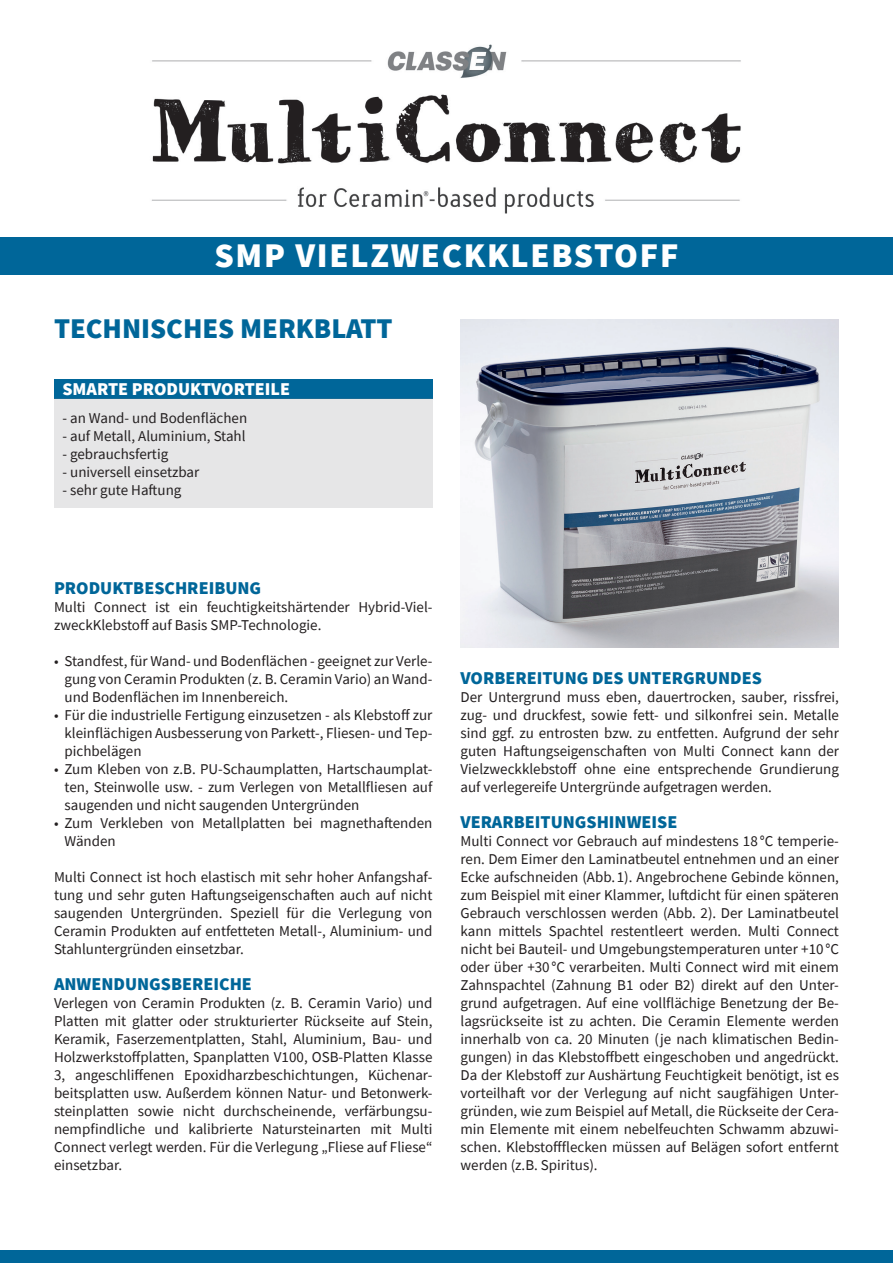
<style>
.page{position:relative;width:893px;height:1263px;background:#fff}
.page>*{position:absolute;margin:0;border:0;box-sizing:border-box;transform-origin:0 0}
.t1{font:900 34.5px "Source Sans Pro";letter-spacing:.05em;color:#fff}
.t2{font:900 28.5px "Source Sans Pro";color:#069}
.t3{font:900 18px "Source Sans Pro";color:#069}
.t4{font:900 18px "Source Sans Pro";color:#fff}
.t5{font:15px/18px "Source Sans Pro";color:#231f20;text-align:justify}
</style>
<div class="page">
<img style="left:151px;top:44px;width:590px;height:170px">
<div style="left:0;top:237px;width:893px;height:37px;background:#069"></div>
<div style="left:54px;top:379px;width:378px;height:20px;background:#069"></div>
<div style="left:54px;top:399px;width:378px;height:109px;background:#e6e6e7"></div>
<div style="left:0;top:1251px;width:893px;height:12px;background:#069"></div>
<img style="left:460px;top:320px;width:379px;height:327px">
<p class="t1" style="left:214px;top:232px;width:466px">SMP VIELZWECKKLEBSTOFF</p>
<p class="t2" style="left:54px;top:309px;width:340px">TECHNISCHES MERKBLATT</p>
<p class="t4" style="left:63px;top:377px;width:229px">SMARTE PRODUKTVORTEILE</p>
<p class="t5" style="left:63px;top:409px;width:186px">- an Wand- und Bodenflächen</p>
<p class="t5" style="left:63px;top:427px;width:185px">- auf Metall, Aluminium, Stahl</p>
<p class="t5" style="left:63px;top:445px;width:107px">- gebrauchsfertig</p>
<p class="t5" style="left:63px;top:463px;width:138px">- universell einsetzbar</p>
<p class="t5" style="left:63px;top:481px;width:120px">- sehr gute Haftung</p>
<p class="t3" style="left:54px;top:576px;width:209px">PRODUKTBESCHREIBUNG</p>
<p class="t5" style="left:54px;top:598px;width:380px">Multi Connect ist ein feuchtigkeitshärtender Hybrid-Viel&shy;zweckKlebstoff auf Basis SMP-Technologie.</p>
<p class="t5" style="left:64px;top:652px;width:369px;text-indent:-10px">• Standfest, für Wand- und Bodenflächen - geeignet zur Verle&shy;gung von Ceramin Produkten (z. B. Ceramin Vario) an Wand&shy;und Bodenflächen im Innenbereich.</p>
<p class="t5" style="left:64px;top:706px;width:369px;text-indent:-10px">• Für die industrielle Fertigung einzusetzen - als Klebstoff zur kleinflächigen Ausbesserung von Parkett-, Fliesen- und Tep&shy;pichbelägen</p>
<p class="t5" style="left:64px;top:760px;width:369px;text-indent:-10px">• Zum Kleben von z.B. PU-Schaumplatten, Hartschaumplat&shy;ten, Steinwolle usw. - zum Verlegen von Metallfliesen auf saugenden und nicht saugenden Untergründen</p>
<p class="t5" style="left:64px;top:814px;width:369px;text-indent:-10px">• Zum Verkleben von Metallplatten bei magnethaftenden<br>Wänden</p>
<p class="t5" style="left:54px;top:868px;width:380px">Multi Connect ist hoch elastisch mit sehr hoher Anfangshaf&shy;tung und sehr guten Haftungseigenschaften auch auf nicht saugenden Untergründen. Speziell für die Verlegung von Ceramin Produkten auf entfetteten Metall-, Aluminium- und Stahluntergründen einsetzbar.</p>
<p class="t3" style="left:54px;top:972px;width:199px">ANWENDUNGSBEREICHE</p>
<p class="t5" style="left:54px;top:994px;width:380px">Verlegen von Ceramin Produkten (z. B. Ceramin Vario) und Platten mit glatter oder strukturierter Rückseite auf Stein, Keramik, Faserzementplatten, Stahl, Aluminium, Bau- und Holzwerkstoffplatten, Spanplatten V100, OSB-Platten Klasse 3, angeschliffenen Epoxidharzbeschichtungen, Küchenar&shy;beitsplatten usw. Außerdem können Natur- und Betonwerk&shy;steinplatten sowie nicht durchscheinende, verfärbungsu&shy;nempfindliche und kalibrierte Natursteinarten mit Multi Connect verlegt werden. Für die Verlegung „Fliese auf Fliese“ einsetzbar.</p>
<p class="t3" style="left:460px;top:666px;width:303px">VORBEREITUNG DES UNTERGRUNDES</p>
<p class="t5" style="left:460px;top:688px;width:380px">Der Untergrund muss eben, dauertrocken, sauber, rissfrei, zug- und druckfest, sowie fett- und silkonfrei sein. Metalle sind ggf. zu entrosten bzw. zu entfetten. Aufgrund der sehr guten Haftungseigenschaften von Multi Connect kann der Vielzweckklebstoff ohne eine entsprechende Grundierung auf verlegereife Untergründe aufgetragen werden.</p>
<p class="t3" style="left:460px;top:810px;width:218px">VERARBEITUNGSHINWEISE</p>
<p class="t5" style="left:460px;top:832px;width:380px">Multi Connect vor Gebrauch auf mindestens 18 °C temperie&shy;ren. Dem Eimer den Laminatbeutel entnehmen und an einer Ecke aufschneiden (Abb.1). Angebrochene Gebinde können, zum Beispiel mit einer Klammer, luftdicht für einen späteren Gebrauch verschlossen werden (Abb. 2). Der Laminatbeutel kann mittels Spachtel restentleert werden. Multi Connect nicht bei Bauteil- und Umgebungstemperaturen unter +10 °C oder über +30 °C verarbeiten. Multi Connect wird mit einem Zahnspachtel (Zahnung B1 oder B2) direkt auf den Unter&shy;grund aufgetragen. Auf eine vollflächige Benetzung der Be&shy;lagsrückseite ist zu achten. Die Ceramin Elemente werden innerhalb von ca. 20 Minuten (je nach klimatischen Bedin&shy;gungen) in das Klebstoffbett eingeschoben und angedrückt.<br>Da der Klebstoff zur Aushärtung Feuchtigkeit benötigt, ist es vorteilhaft vor der Verlegung auf nicht saugfähigen Unter&shy;gründen, wie zum Beispiel auf Metall, die Rückseite der Cera&shy;min Elemente mit einem nebelfeuchten Schwamm abzuwi&shy;schen. Klebstoffflecken müssen auf Belägen sofort entfernt werden (z.B. Spiritus).</p>
</div>
